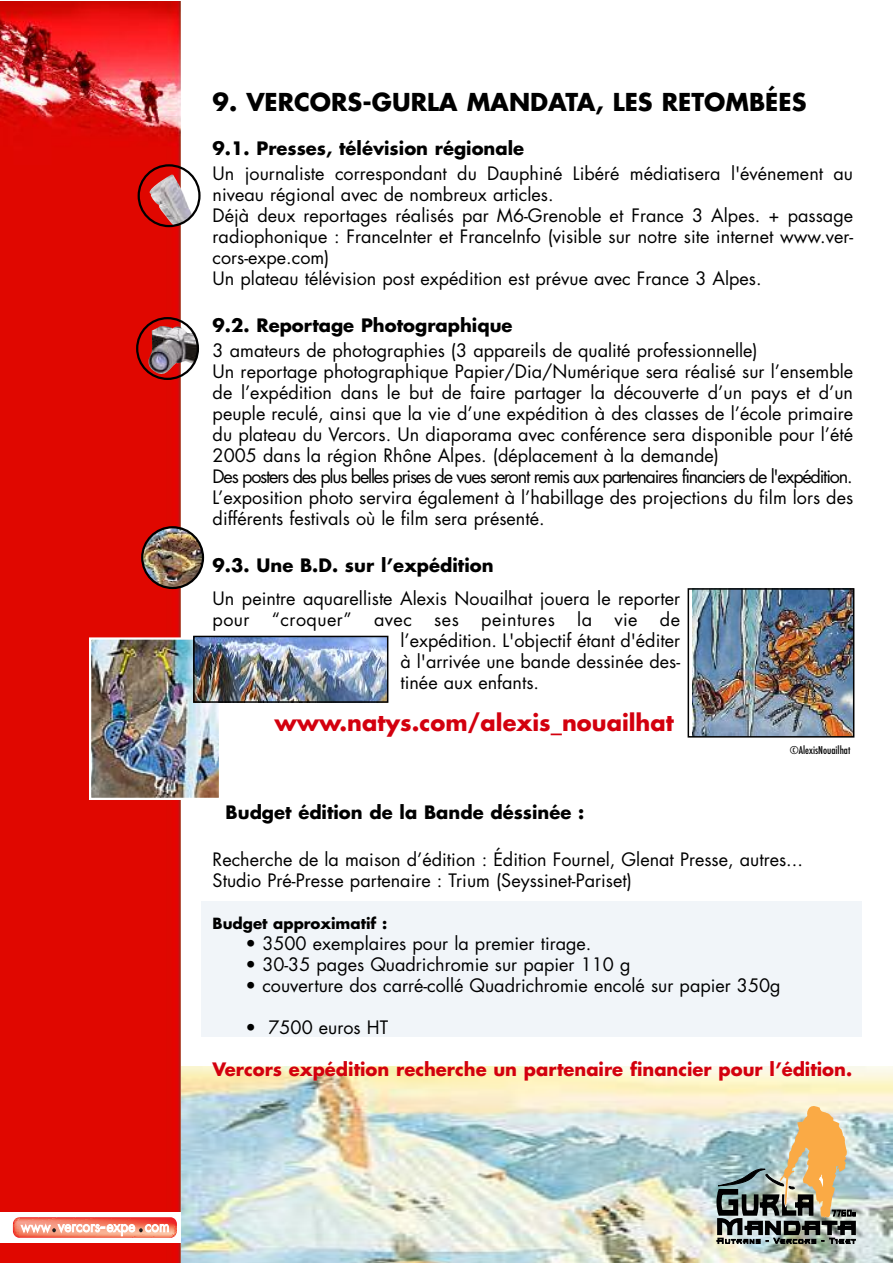
<style>
.page{position:relative;width:893px;height:1263px;background:#fff}
.page>*{position:absolute;margin:0;border:0;box-sizing:border-box;transform-origin:0 0}
.t1{font:700 24px "Futura";color:#000}
.t2{font:700 22.5px "Futura";color:#d3000e}
.t3{font:18px/21px "Futura";color:#000}
.t4{font:700 18px "Futura";color:#000}
.t5{font:700 18px "Futura";color:#d3000e}
.t6{font:18px "Futura";letter-spacing:.025em;color:#000}
.t7{font:700 15px "Futura";color:#000}
.t8{font:500 condensed 10.5px "Futura";color:#000}
</style>
<div class="page">
<div style="left:201px;top:901px;width:660px;height:135px;background:#f1f5f9"></div>
<img style="left:181px;top:1066px;width:711px;height:197px">
<img style="left:0;top:1px;width:181px;height:1262px">
<img style="left:716px;top:1106px;width:140px;height:138px">
<div style="left:0;top:1212px;width:181px;height:31px;background:#fff"></div>
<svg style="left:13px;top:1217px;width:164px;height:21px"></svg>
<svg style="left:136px;top:317px;width:63px;height:63px;background:#a25b5b"></svg>
<svg style="left:138px;top:164px;width:63px;height:63px"></svg>
<img style="left:92px;top:640px;width:126px;height:157px">
<div style="left:89px;top:637px;width:132px;height:163px;border:2px solid #fff"></div>
<img style="left:692px;top:591px;width:159px;height:143px">
<div style="left:688px;top:588px;width:166px;height:149px;border:2px solid #000"></div>
<img style="left:196px;top:639px;width:189px;height:61px">
<div style="left:193px;top:636px;width:195px;height:67px;border:2px solid #000"></div>
<img style="left:141px;top:526px;width:63px;height:63px">
<h1 class="t1" style="left:213px;top:91px;width:595px">9. VERCORS-GURLA MANDATA, LES RETOMBÉES</h1>
<p class="t4" style="left:213px;top:140px;width:313px">9.1. Presses, télévision régionale</p>
<p class="t3" style="left:213px;top:164px;width:642px">Un journaliste correspondant du Dauphiné Libéré médiatisera l'événement au niveau régional avec de nombreux articles.<br>Déjà deux reportages réalisés par M6-Grenoble et France 3 Alpes. + passage radiophonique : FranceInter et FranceInfo (visible sur notre site internet www.ver&shy;cors-expe.com)<br>Un plateau télévision post expédition est prévue avec France 3 Alpes.</p>
<p class="t4" style="left:213px;top:317px;width:301px">9.2. Reportage Photographique</p>
<p class="t3" style="left:213px;top:341px;width:642px">3 amateurs de photographies (3 appareils de qualité professionnelle)<br>Un reportage photographique Papier/Dia/Numérique sera réalisé sur l’ensemble de l’expédition dans le but de faire partager la découverte d’un pays et d’un peuple reculé, ainsi que la vie d’une expédition à des classes de l’école primaire du plateau du Vercors. Un diaporama avec conférence sera disponible pour l’été 2005 dans la région Rhône Alpes. (déplacement à la demande)<br>Des posters des plus belles prises de vues seront remis aux partenaires financiers de l'expédition.<br>L’exposition photo servira également à l’habillage des projections du film lors des différents festivals où le film sera présenté.</p>
<p class="t4" style="left:213px;top:557px;width:283px">9.3. Une B.D. sur l’expédition</p>
<p class="t3" style="left:213px;top:589px;width:469px">Un peintre aquarelliste Alexis Nouailhat jouera le reporter</p>
<p class="t6" style="left:213px;top:611px;width:469px">pour “croquer” avec ses peintures la vie de</p>
<p class="t3" style="left:400px;top:631px;width:281px">l’expédition. L'objectif étant d'éditer</p>
<p class="t3" style="left:400px;top:652px;width:281px">à l'arrivée une bande dessinée des-</p>
<p class="t3" style="left:400px;top:673px;width:140px">tinée aux enfants.</p>
<p class="t2" style="left:274px;top:712px;width:401px">www.natys.com/alexis_nouailhat</p>
<p class="t8" style="left:790px;top:744px;width:62px">©AlexisNouailhat</p>
<p class="t4" style="left:226px;top:804px;width:360px">Budget édition de la Bande déssinée :</p>
<p class="t3" style="left:213px;top:850px;width:592px">Recherche de la maison d’édition : Édition Fournel, Glenat Presse, autres...<br>Studio Pré-Presse partenaire : Trium (Seyssinet-Pariset)</p>
<p class="t7" style="left:213px;top:916px;width:176px">Budget approximatif :</p>
<p class="t3" style="left:246px;top:934px;width:347px">• 3500 exemplaires pour la premier tirage.</p>
<p class="t3" style="left:246px;top:955px;width:386px">• 30-35 pages Quadrichromie sur papier 110 g</p>
<p class="t3" style="left:246px;top:976px;width:537px">• couverture dos carré-collé Quadrichromie encolé sur papier 350g</p>
<p class="t3" style="left:246px;top:1018px;width:144px">• 7500 euros HT</p>
<p class="t5" style="left:213px;top:1061px;width:641px">Vercors expédition recherche un partenaire financier pour l’édition.</p>
</div>
